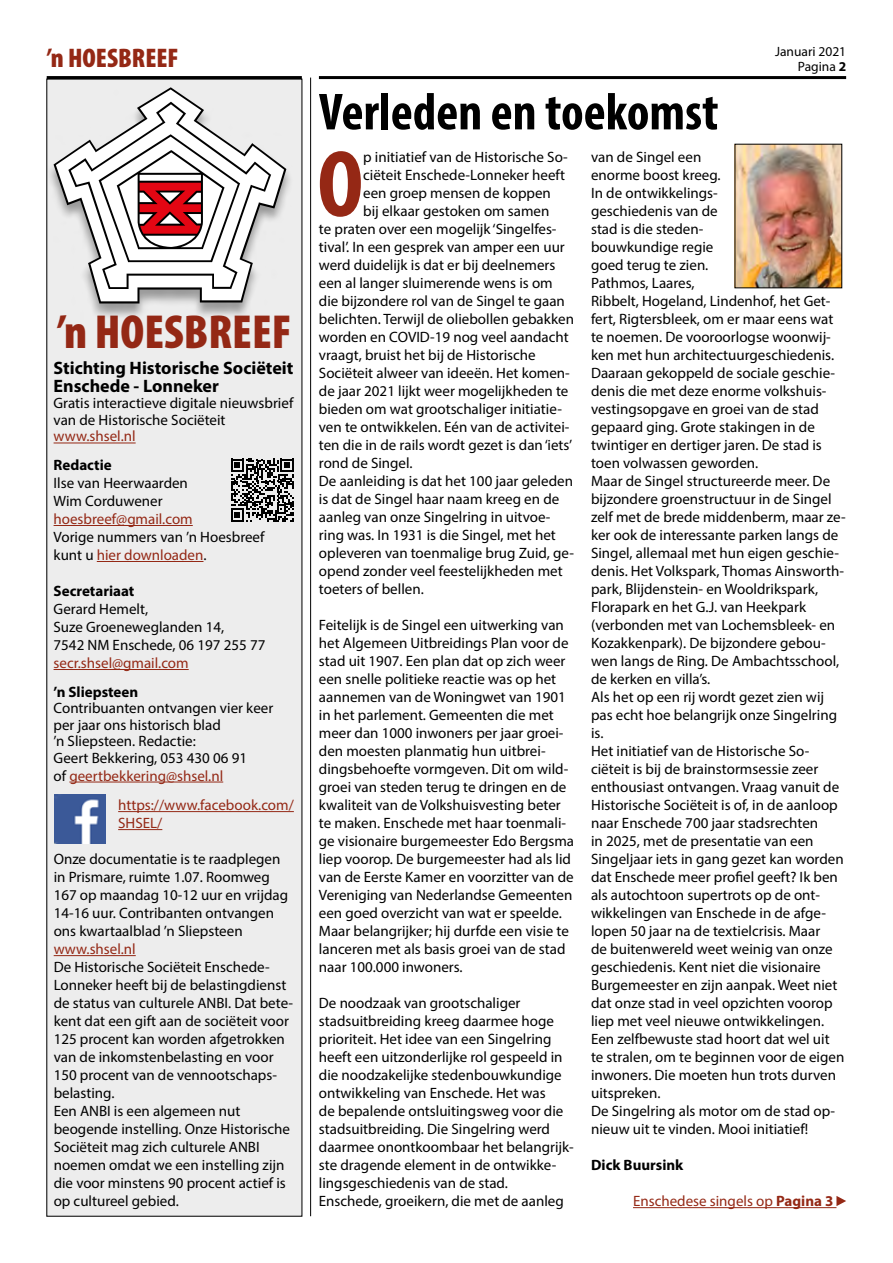
<style>
.page{position:relative;width:893px;height:1263px;background:#fff}
.page>*{position:absolute;margin:0;border:0;box-sizing:border-box;transform-origin:0 0}
.t1{font:700 condensed 95.1px "Myriad Pro";color:#952815}
.t2{font:700 condensed 52.5px "Myriad Pro";color:#000}
.t3{font:900 condensed 48px "Myriad Pro";color:#942815}
.t4{font:900 condensed 27px "Myriad Pro";color:#942815}
.t5{font:700 18px/18px "Myriad Pro";color:#000}
.t6{font:15px/18px "Myriad Pro";color:#000}
.t7{font:15px/18px "Myriad Pro";color:#942815}
.t8{font:700 15px "Myriad Pro";color:#000}
.t9{font:13.5px "Myriad Pro";color:#000}
.s1{color:#942815}
.s2{color:#000}
.s3{font-weight:700}
</style>
<div class="page">
<hr style="left:319px;top:76px;width:527px;height:3px;background:#000">
<hr style="left:310px;top:78px;width:1px;height:1138px;background:#000">
<div style="left:47px;top:79px;width:255px;height:1137px;background:#ededed"></div>
<hr style="left:54px;top:443px;width:82px;height:1px;background:#942815">
<hr style="left:54px;top:525px;width:139px;height:1px;background:#942815">
<hr style="left:97px;top:561px;width:106px;height:1px;background:#942815">
<hr style="left:54px;top:669px;width:135px;height:1px;background:#942815">
<hr style="left:69px;top:782px;width:154px;height:1px;background:#942815">
<hr style="left:54px;top:955px;width:82px;height:1px;background:#942815">
<img style="left:55px;top:794px;width:50px;height:49px">
<hr style="left:118px;top:811px;width:176px;height:1px;background:#942815">
<hr style="left:118px;top:829px;width:44px;height:1px;background:#942815">
<hr style="left:47px;top:76px;width:255px;height:3px;background:#000">
<div style="left:47px;top:89px;width:247px;height:231px;background:#000;opacity:.35"></div>
<svg style="left:54px;top:87px;width:232px;height:216px"></svg>
<svg style="left:56px;top:89px;width:228px;height:212px"></svg>
<svg style="left:68px;top:102px;width:203px;height:187px"></svg>
<svg style="left:231px;top:459px;width:63px;height:63px"></svg>
<img style="left:737px;top:146px;width:103px;height:140px">
<hr style="left:633px;top:1207px;width:203px;height:1px;background:#942815">
<svg style="left:836px;top:1196px;width:10px;height:10px"></svg>
<h3 class="t4" style="left:47px;top:41px;width:133px">’n HOESBREEF</h3>
<h3 class="t3" style="left:57px;top:301px;width:236px">’n HOESBREEF</h3>
<p class="t5" style="left:54px;top:358px;width:241px">Stichting Historische Sociëteit<br>Enschede - Lonneker</p>
<p class="t6" style="left:54px;top:395px;width:241px;line-height:16.5px">Gratis interactieve digitale nieuwsbrief van de Historische Sociëteit</p>
<p class="t7" style="left:54px;top:427px;width:84px">www.shsel.nl</p>
<p class="t8" style="left:54px;top:455px;width:60px">Redactie</p>
<p class="t6" style="left:54px;top:474px;width:136px">Ilse van Heerwaarden<br>Wim Corduwener</p>
<p class="t7" style="left:54px;top:510px;width:141px">hoesbreef@gmail.com</p>
<p class="t6" style="left:54px;top:528px;width:212px">Vorige nummers van ’n Hoesbreef kunt u <span class="s1">hier downloaden</span>.</p>
<p class="t8" style="left:54px;top:581px;width:82px">Secretariaat</p>
<p class="t6" style="left:54px;top:600px;width:213px">Gerard Hemelt,<br>Suze Groeneweglanden 14,<br>7542 NM Enschede, 06 197 255 77</p>
<p class="t7" style="left:54px;top:654px;width:137px">secr.shsel@gmail.com</p>
<p class="t8" style="left:54px;top:682px;width:86px">’n Sliepsteen</p>
<p class="t6" style="left:54px;top:699px;width:221px;line-height:16.5px">Contribuanten ontvangen vier keer per jaar ons historisch blad<br>’n Sliepsteen. Redactie:<br>Geert Bekkering, 053 430 06 91</p>
<p class="t7" style="left:54px;top:766px;width:171px"><span class="s2">of</span> geertbekkering@shsel.nl</p>
<p class="t7" style="left:118px;top:796px;width:177px">https://www.facebook.com/<br>SHSEL/</p>
<p class="t6" style="left:54px;top:850px;width:236px">Onze documentatie is te raadplegen in Prismare, ruimte 1.07. Roomweg 167 op maandag 10-12 uur en vrijdag 14-16 uur. Contribanten ontvangen ons kwartaalblad ’n Sliepsteen</p>
<p class="t7" style="left:54px;top:940px;width:84px">www.shsel.nl</p>
<p class="t6" style="left:54px;top:958px;width:241px">De Historische Sociëteit Enschede-Lonneker heeft bij de belastingdienst de status van culturele ANBI. Dat bete&shy;kent dat een gift aan de sociëteit voor 125 procent kan worden afgetrokken van de inkomstenbelasting en voor 150 procent van de vennootschaps&shy;belasting.<br>Een ANBI is een algemeen nut beogende instelling. Onze Historische Sociëteit mag zich culturele ANBI noemen omdat we een instelling zijn die voor minstens 90 procent actief is op cultureel gebied.</p>
<p class="t9" style="left:775px;top:43px;width:73px">Januari 2021</p>
<p class="t9" style="left:798px;top:58px;width:50px">Pagina <span class="s3">2</span></p>
<h2 class="t2" style="left:319px;top:79px;width:401px">Verleden en toekomst</h2>
<h1 class="t1" style="left:317px;top:125px;width:47px">O</h1>
<p class="t6" style="left:363px;top:148px;width:206px">p initiatief van de Historische So-</p>
<p class="t6" style="left:591px;top:148px;width:256px">van de Singel een<br>enorme boost kreeg.<br>In de ontwikkelings-<br>geschiedenis van de<br>stad is die steden-<br>bouwkundige regie<br>goed terug te zien.<br>Pathmos, Laares,<br>Ribbelt, Hogeland, Lindenhof, het Get&shy;fert, Rigtersbleek, om er maar eens wat te noemen. De vooroorlogse woonwij&shy;ken met hun architectuurgeschiedenis.<br>Daaraan gekoppeld de sociale geschie&shy;denis die met deze enorme volkshuis&shy;vestingsopgave en groei van de stad gepaard ging. Grote stakingen in de twintiger en dertiger jaren. De stad is toen volwassen geworden.<br>Maar de Singel structureerde meer. De bijzondere groenstructuur in de Singel zelf met de brede middenberm, maar ze&shy;ker ook de interessante parken langs de Singel, allemaal met hun eigen geschie&shy;denis. Het Volkspark, Thomas Ainsworth&shy;park, Blijdenstein- en Wooldrikspark, Florapark en het G.J. van Heekpark (verbonden met van Lochemsbleek- en Kozakkenpark). De bijzondere gebou&shy;wen langs de Ring. De Ambachtsschool, de kerken en villa’s.<br>Als het op een rij wordt gezet zien wij pas echt hoe belangrijk onze Singelring is.<br>Het initiatief van de Historische So&shy;ciëteit is bij de brainstormsessie zeer enthousiast ontvangen. Vraag vanuit de Historische Sociëteit is of, in de aanloop naar Enschede 700 jaar stadsrechten<br>in 2025, met de presentatie van een Singeljaar iets in gang gezet kan worden dat Enschede meer profiel geeft? Ik ben als autochtoon supertrots op de ont&shy;wikkelingen van Enschede in de afge&shy;lopen 50 jaar na de textielcrisis. Maar<br>de buitenwereld weet weinig van onze geschiedenis. Kent niet die visionaire Burgemeester en zijn aanpak. Weet niet dat onze stad in veel opzichten voorop liep met veel nieuwe ontwikkelingen.<br>Een zelfbewuste stad hoort dat wel uit<br>te stralen, om te beginnen voor de eigen inwoners. Die moeten hun trots durven uitspreken.<br>De Singelring als motor om de stad op&shy;nieuw uit te vinden. Mooi initiatief!</p>
<p class="t8" style="left:591px;top:1155px;width:94px">Dick Buursink</p>
<p class="t6" style="left:363px;top:166px;width:203px">ciëteit Enschede-Lonneker heeft</p>
<p class="t6" style="left:363px;top:184px;width:189px">een groep mensen de koppen</p>
<p class="t6" style="left:363px;top:202px;width:188px">bij elkaar gestoken om samen</p>
<p class="t6" style="left:319px;top:220px;width:239px">te praten over een mogelijk ‘Singelfes-</p>
<p class="t6" style="left:319px;top:238px;width:247px">tival’. In een gesprek van amper een uur</p>
<p class="t6" style="left:319px;top:256px;width:238px">werd duidelijk is dat er bij deelnemers</p>
<p class="t6" style="left:319px;top:274px;width:235px">een al langer sluimerende wens is om</p>
<p class="t6" style="left:319px;top:292px;width:247px">die bijzondere rol van de Singel te gaan</p>
<p class="t6" style="left:319px;top:310px;width:257px">belichten. Terwijl de oliebollen gebakken</p>
<p class="t6" style="left:319px;top:328px;width:251px">worden en COVID-19 nog veel aandacht</p>
<p class="t6" style="left:319px;top:346px;width:218px">vraagt, bruist het bij de Historische</p>
<p class="t6" style="left:319px;top:364px;width:252px">Sociëteit alweer van ideeën. Het komen-</p>
<p class="t6" style="left:319px;top:382px;width:251px">de jaar 2021 lijkt weer mogelijkheden te</p>
<p class="t6" style="left:319px;top:400px;width:245px">bieden om wat grootschaliger initiatie-</p>
<p class="t6" style="left:319px;top:418px;width:252px">ven te ontwikkelen. Eén van de activitei-</p>
<p class="t6" style="left:319px;top:436px;width:255px">ten die in de rails wordt gezet is dan ‘iets’</p>
<p class="t6" style="left:319px;top:454px;width:95px">rond de Singel.</p>
<p class="t6" style="left:319px;top:472px;width:256px">De aanleiding is dat het 100 jaar geleden</p>
<p class="t6" style="left:319px;top:490px;width:242px">is dat de Singel haar naam kreeg en de</p>
<p class="t6" style="left:319px;top:508px;width:233px">aanleg van onze Singelring in uitvoe-</p>
<p class="t6" style="left:319px;top:526px;width:238px">ring was. In 1931 is die Singel, met het</p>
<p class="t6" style="left:319px;top:544px;width:257px">opleveren van toenmalige brug Zuid, ge-</p>
<p class="t6" style="left:319px;top:562px;width:245px">opend zonder veel feestelijkheden met</p>
<p class="t6" style="left:319px;top:580px;width:106px">toeters of bellen.</p>
<p class="t6" style="left:319px;top:616px;width:257px">Feitelijk is de Singel een uitwerking van het Algemeen Uitbreidings Plan voor de stad uit 1907. Een plan dat op zich weer een snelle politieke reactie was op het aannemen van de Woningwet van 1901 in het parlement. Gemeenten die met meer dan 1000 inwoners per jaar groei&shy;den moesten planmatig hun uitbrei&shy;dingsbehoefte vormgeven. Dit om wild&shy;groei van steden terug te dringen en de kwaliteit van de Volkshuisvesting beter te maken. Enschede met haar toenmali&shy;ge visionaire burgemeester Edo Bergsma liep voorop. De burgemeester had als lid van de Eerste Kamer en voorzitter van de Vereniging van Nederlandse Gemeenten een goed overzicht van wat er speelde.<br>Maar belangrijker; hij durfde een visie te lanceren met als basis groei van de stad naar 100.000 inwoners.</p>
<p class="t6" style="left:319px;top:994px;width:256px">De noodzaak van grootschaliger stadsuitbreiding kreeg daarmee hoge prioriteit. Het idee van een Singelring heeft een uitzonderlijke rol gespeeld in die noodzakelijke stedenbouwkundige ontwikkeling van Enschede. Het was<br>de bepalende ontsluitingsweg voor die stadsuitbreiding. Die Singelring werd daarmee onontkoombaar het belangrijk&shy;ste dragende element in de ontwikke&shy;lingsgeschiedenis van de stad.<br>Enschede, groeikern, die met de aanleg</p>
<p class="t7" style="left:633px;top:1192px;width:202px">Enschedese singels op <span class="s3">Pagina 3</span></p>
</div>
